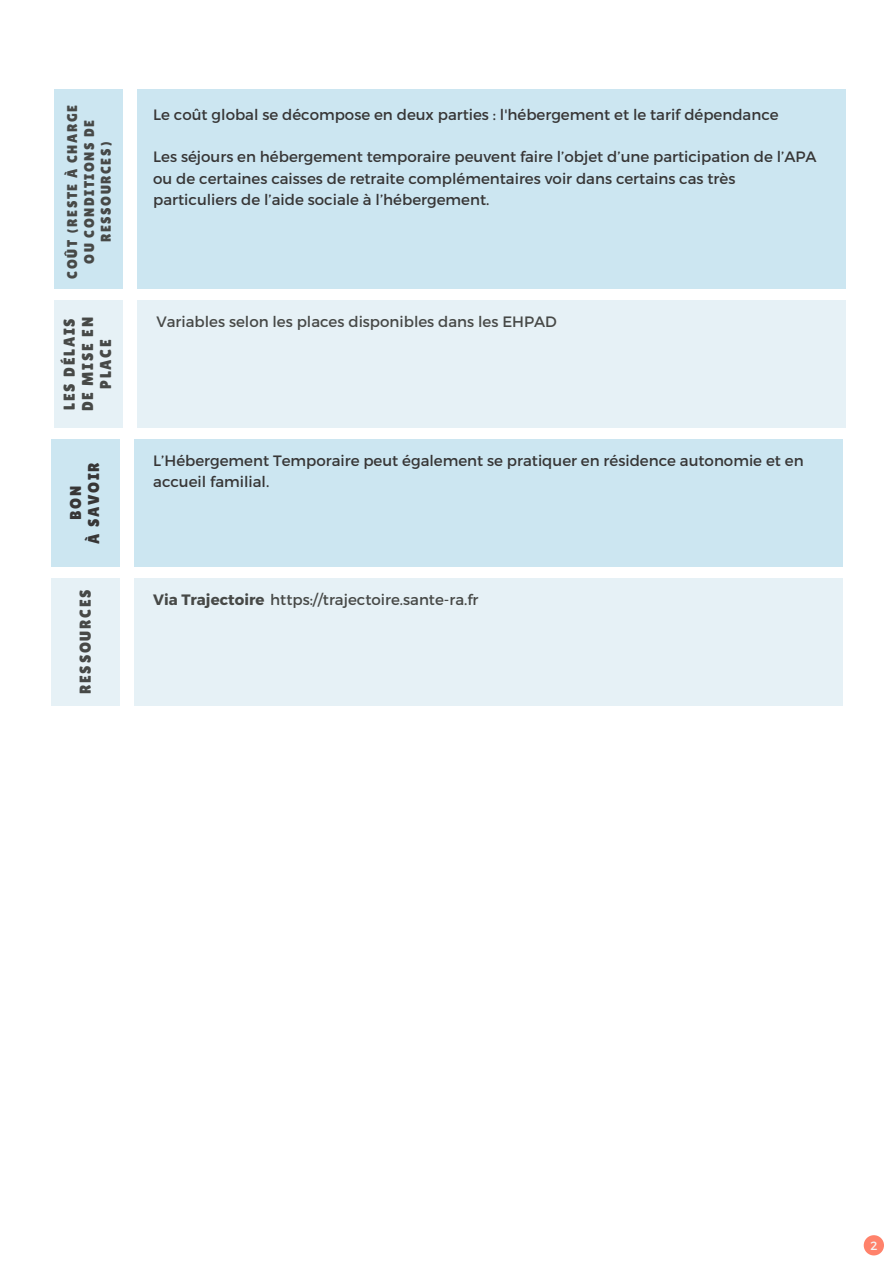
<style>
.page{position:relative;width:894px;height:1264px;background:#fff}
.page>*{position:absolute;margin:0;border:0;box-sizing:border-box;transform-origin:0 0}
.t1{font:15.75px/18px "Lilita One";letter-spacing:.11em;color:#474947}
.t2{font:15.75px "Lilita One";letter-spacing:.11em;color:#373636}
.t3{font:15px/21.5px "Montserrat";color:#373636}
.t4{font:15px "Montserrat";color:#474947}
.t5{font:14.1px "Lilita One";letter-spacing:.11em;color:#474947}
.t6{font:12px "Montserrat";color:#f4f4f4}
.s1{font-weight:700}
</style>
<div class="page">
<div style="left:54px;top:89px;width:69px;height:200px;background:#cce6f1"></div>
<div style="left:137px;top:89px;width:708px;height:200px;background:#cce6f1"></div>
<div style="left:51px;top:439px;width:69px;height:127px;background:#cce6f1"></div>
<div style="left:134px;top:439px;width:708px;height:127px;background:#cce6f1"></div>
<div style="left:863px;top:1235px;width:20px;height:20px;background:#ff826b;border-radius:50%"></div>
<div style="left:54px;top:300px;width:69px;height:127px;background:#e6f1f6"></div>
<div style="left:51px;top:578px;width:69px;height:127px;background:#e6f1f6"></div>
<div style="left:137px;top:300px;width:708px;height:127px;background:#e6f1f6"></div>
<div style="left:134px;top:578px;width:708px;height:127px;background:#e6f1f6"></div>
<p class="t5" style="left:64px;top:278px;width:175px;rotate:-90deg">COÛT (RESTE À CHARGE</p>
<p class="t5" style="left:81px;top:264px;width:146px;rotate:-90deg">OU CONDITIONS DE</p>
<p class="t5" style="left:98px;top:242px;width:103px;rotate:-90deg">RESSOURCES)</p>
<p class="t1" style="left:60px;top:411px;width:96px;rotate:-90deg">LES DÉLAIS<br>DE MISE EN</p>
<p class="t1" style="left:96px;top:389px;width:51px;rotate:-90deg">PLACE</p>
<p class="t3" style="left:153px;top:103px;width:626px">Le coût global se décompose en deux parties : l'hébergement et le tarif dépendance</p>
<p class="t3" style="left:153px;top:145px;width:664px">Les séjours en hébergement temporaire peuvent faire l’objet d’une participation de l’APA ou de certaines caisses de retraite complémentaires voir dans certains cas très particuliers de l’aide sociale à l’hébergement.</p>
<p class="t4" style="left:156px;top:312px;width:402px">Variables selon les places disponibles dans les EHPAD</p>
<p class="t2" style="left:85px;top:544px;width:83px;rotate:-90deg">À SAVOIR</p>
<p class="t3" style="left:153px;top:449px;width:651px">L’Hébergement Temporaire peut également se pratiquer en résidence autonomie et en accueil familial.</p>
<p class="t2" style="left:67px;top:520px;width:36px;rotate:-90deg">BON</p>
<p class="t1" style="left:76px;top:694px;width:106px;rotate:-90deg">RESSOURCES</p>
<p class="t4" style="left:153px;top:589px;width:327px"><span class="s1">Via Trajectoire</span> https://trajectoire.sante-ra.fr</p>
<p class="t6" style="left:870px;top:1237px;width:9px">2</p>
</div>
